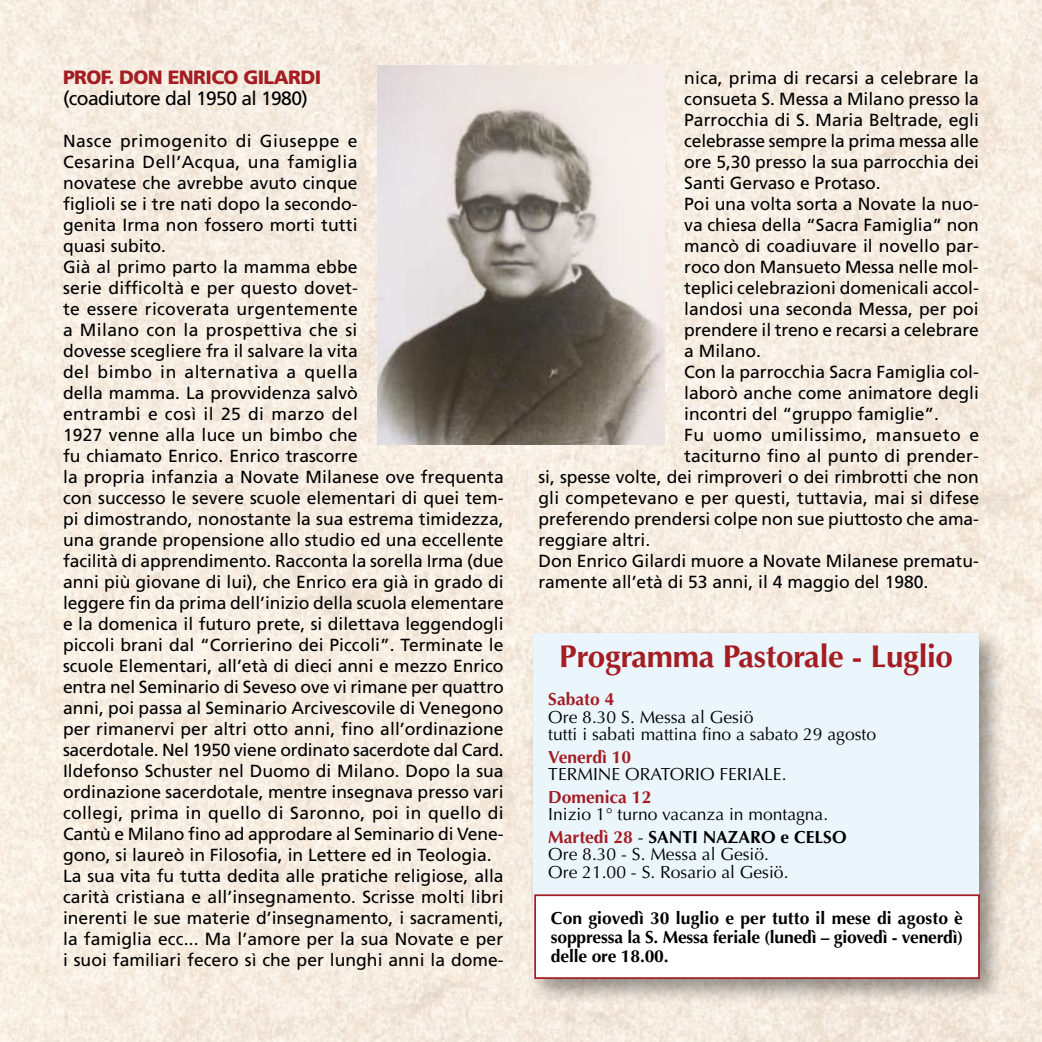
<style>
.page{position:relative;width:1042px;height:1042px;background:#fff}
.page>*{position:absolute;margin:0;border:0;box-sizing:border-box;transform-origin:0 0}
.t1{font:700 31.5px "Optima LT Std";color:#a41d23}
.t2{font:19.25px "Frutiger LT Std";letter-spacing:-.03em;color:#000}
.t3{font:900 19.25px "Frutiger LT Std";letter-spacing:-.03em;color:#a41d23}
.t4{font:17.5px/21px "Frutiger LT Std";color:#000}
.t5{font:17.5px/17.5px "Optima LT Std";color:#000}
.t6{font:700 17.5px/19.2px "Optima LT Std";letter-spacing:-.01em;color:#000;text-align:justify}
.t7{font:17.5px "Frutiger LT Std";letter-spacing:.035em;color:#000}
.t8{font:700 17.5px "Optima LT Std";color:#a41d23}
.s1{font-weight:700;color:#a41d23}
.s2{font-weight:700}
</style>
<div class="page">
<img style="left:0;top:0;width:1042px;height:1042px">
<div style="left:526px;top:627px;width:487px;height:387px;background:#000;opacity:.4"></div>
<div style="left:533px;top:634px;width:446px;height:345px;background:#eaf6fc"></div>
<img style="left:378px;top:66px;width:286px;height:378px">
<div style="left:535px;top:895px;width:444px;height:83px;background:#fff"></div>
<div style="left:534px;top:894px;width:446px;height:85px;border:2px solid #a41d23"></div>
<p class="t3" style="left:63px;top:66px;width:260px">PROF. DON ENRICO GILARDI</p>
<p class="t2" style="left:63px;top:87px;width:246px">(coadiutore dal 1950 al 1980)</p>
<p class="t4" style="left:63px;top:131px;width:442px">Nasce primogenito di Giuseppe e<br>Cesarina Dell’Acqua, una famiglia<br>novatese che avrebbe avuto cinque<br>figlioli se i tre nati dopo la secondo-<br>genita Irma non fossero morti tutti<br>quasi subito.<br>Già al primo parto la mamma ebbe<br>serie difficoltà e per questo dovet-<br>te essere ricoverata urgentemente<br>a Milano con la prospettiva che si<br>dovesse scegliere fra il salvare la vita<br>del bimbo in alternativa a quella<br>della mamma. La provvidenza salvò<br>entrambi e così il 25 di marzo del<br>1927 venne alla luce un bimbo che<br>fu chiamato Enrico. Enrico trascorre<br>la propria infanzia a Novate Milanese ove frequenta con successo le severe scuole elementari di quei tem&shy;pi dimostrando, nonostante la sua estrema timidezza, una grande propensione allo studio ed una eccellente facilità di apprendimento. Racconta la sorella Irma (due anni più giovane di lui), che Enrico era già in grado di leggere fin da prima dell’inizio della scuola elementare e la domenica il futuro prete, si dilettava leggendogli piccoli brani dal “Corrierino dei Piccoli”. Terminate le scuole Elementari, all’età di dieci anni e mezzo Enrico entra nel Seminario di Seveso ove vi rimane per quattro anni, poi passa al Seminario Arcivescovile di Venegono per rimanervi per altri otto anni, fino all’ordinazione sacerdotale. Nel 1950 viene ordinato sacerdote dal Card.<br>Ildefonso Schuster nel Duomo di Milano. Dopo la sua ordinazione sacerdotale, mentre insegnava presso vari collegi, prima in quello di Saronno, poi in quello di Cantù e Milano fino ad approdare al Seminario di Vene&shy;gono, si laureò in Filosofia, in Lettere ed in Teologia.<br>La sua vita fu tutta dedita alle pratiche religiose, alla carità cristiana e all’insegnamento. Scrisse molti libri inerenti le sue materie d’insegnamento, i sacramenti, la famiglia ecc... Ma l’amore per la sua Novate e per i suoi familiari fecero sì che per lunghi anni la dome-</p>
<p class="t4" style="left:684px;top:68px;width:296px">nica, prima di recarsi a celebrare la</p>
<p class="t4" style="left:684px;top:89px;width:296px">consueta S. Messa a Milano presso la</p>
<p class="t4" style="left:684px;top:110px;width:296px">Parrocchia di S. Maria Beltrade, egli</p>
<p class="t4" style="left:684px;top:131px;width:296px">celebrasse sempre la prima messa alle</p>
<p class="t4" style="left:684px;top:152px;width:296px">ore 5,30 presso la sua parrocchia dei</p>
<p class="t4" style="left:684px;top:173px;width:198px">Santi Gervaso e Protaso.</p>
<p class="t4" style="left:684px;top:194px;width:296px">Poi una volta sorta a Novate la nuo-</p>
<p class="t4" style="left:684px;top:215px;width:296px">va chiesa della “Sacra Famiglia” non</p>
<p class="t4" style="left:684px;top:236px;width:296px">mancò di coadiuvare il novello par-</p>
<p class="t4" style="left:684px;top:257px;width:296px">roco don Mansueto Messa nelle mol-</p>
<p class="t4" style="left:684px;top:278px;width:296px">teplici celebrazioni domenicali accol-</p>
<p class="t4" style="left:684px;top:299px;width:296px">landosi una seconda Messa, per poi</p>
<p class="t4" style="left:684px;top:320px;width:296px">prendere il treno e recarsi a celebrare</p>
<p class="t4" style="left:684px;top:341px;width:78px">a Milano.</p>
<p class="t4" style="left:684px;top:362px;width:296px">Con la parrocchia Sacra Famiglia col-</p>
<p class="t4" style="left:684px;top:383px;width:296px">laborò anche come animatore degli</p>
<p class="t4" style="left:684px;top:404px;width:256px">incontri del “gruppo famiglie”.</p>
<p class="t7" style="left:684px;top:425px;width:296px">Fu uomo umilissimo, mansueto e</p>
<p class="t4" style="left:684px;top:446px;width:296px">taciturno fino al punto di prender-</p>
<p class="t4" style="left:538px;top:467px;width:442px">si, spesse volte, dei rimproveri o dei rimbrotti che non</p>
<p class="t4" style="left:538px;top:488px;width:442px">gli competevano e per questi, tuttavia, mai si difese</p>
<p class="t4" style="left:538px;top:509px;width:442px">preferendo prendersi colpe non sue piuttosto che ama-</p>
<p class="t4" style="left:538px;top:530px;width:113px">reggiare altri.</p>
<p class="t4" style="left:538px;top:551px;width:442px">Don Enrico Gilardi muore a Novate Milanese prematu-</p>
<p class="t4" style="left:538px;top:572px;width:392px">ramente all’età di 53 anni, il 4 maggio del 1980.</p>
<h1 class="t1" style="left:559px;top:638px;width:395px">Programma Pastorale - Luglio</h1>
<p class="t8" style="left:548px;top:689px;width:68px">Sabato 4</p>
<p class="t5" style="left:548px;top:708px;width:329px">Ore 8.30 S. Messa al Gesiö<br>tutti i sabati mattina fino a sabato 29 agosto</p>
<p class="t8" style="left:548px;top:746px;width:85px">Venerdì 10</p>
<p class="t5" style="left:548px;top:765px;width:240px">TERMINE ORATORIO FERIALE.</p>
<p class="t8" style="left:548px;top:786px;width:105px">Domenica 12</p>
<p class="t5" style="left:548px;top:803px;width:281px;line-height:22.4px">Inizio 1° turno vacanza in montagna.<br><span class="s1">Martedì 28</span> - <span class="s2">SANTI</span></p>
<p class="t6" style="left:703px;top:827px;width:49px">NAZARO</p>
<p class="t6" style="left:780px;top:827px;width:25px">e CELSO</p>
<p class="t5" style="left:548px;top:845px;width:242px">Ore 8.30 - S. Messa al Gesiö.<br>Ore 21.00 - S. Rosario al Gesiö.</p>
<p class="t6" style="left:551px;top:908px;width:414px">Con giovedì 30 luglio e per tutto il mese di agosto è soppressa la S. Messa feriale (lunedì – giovedì - venerdì) delle ore 18.00.</p>
</div>
